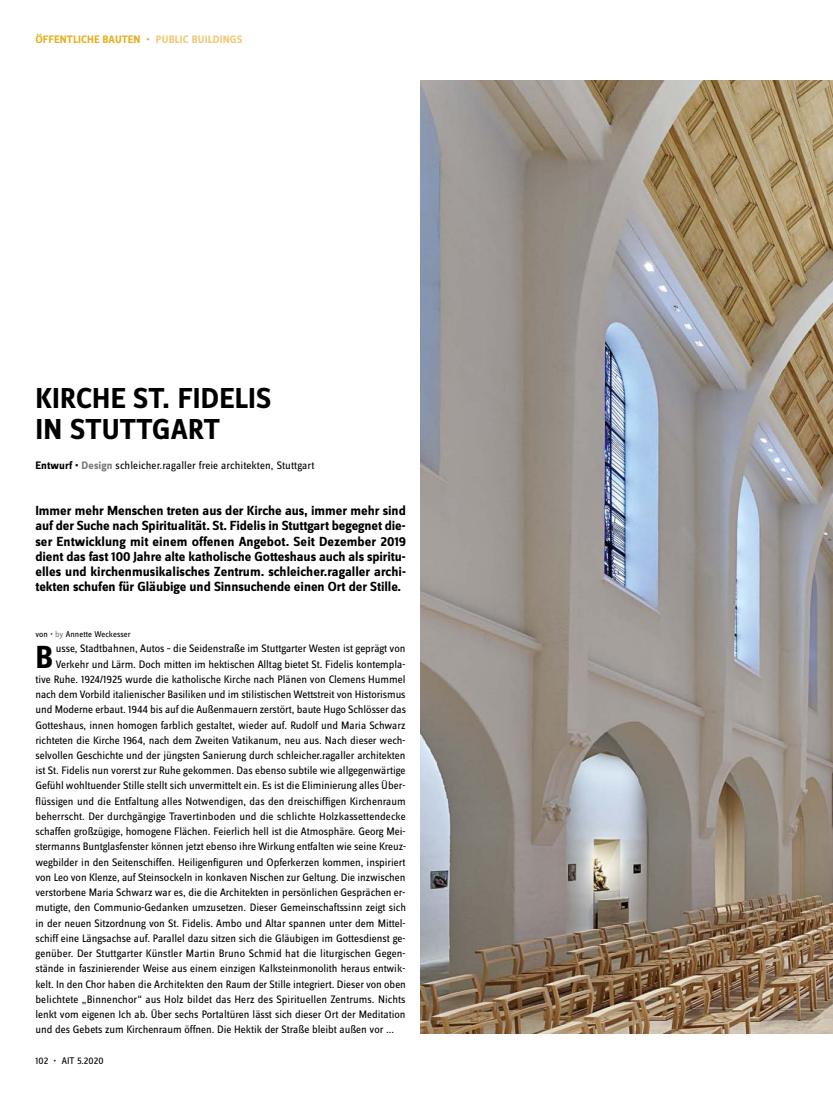
<style>
.page{position:relative;width:833px;height:1099px;background:#fff}
.page>*{position:absolute;margin:0;border:0;box-sizing:border-box;transform-origin:0 0}
.t1{font:700 33.25px "Zine Sans Dis";color:#000}
.t2{font:700 30px/30.5px "Zine Sans Dis";letter-spacing:.01em;color:#000}
.t3{font:700 13.75px/15.2px "Zine Sans Dis";letter-spacing:-.005em;color:#000;text-align:justify}
.t4{font:11.25px "Zine Sans Dis";letter-spacing:-.005em;color:#000}
.t5{font:700 11.25px "Zine Sans Dis";letter-spacing:.01em;color:#e8b01d}
.t6{font:10px "Zine Sans Dis";letter-spacing:.01em;color:#000}
.t7{font:8.75px "Zine Sans Dis";letter-spacing:.01em;color:#000}
.s1{color:#f1ca76}
.s2{font-weight:700}
.s3{font-weight:700;color:#7b7b7a}
.s4{color:#7b7b7a}
</style>
<div class="page">
<img style="left:420px;top:81px;width:413px;height:952px">
<p class="t5" style="left:35px;top:33px;width:209px">ÖFFENTLICHE BAUTEN • <span class="s1">PUBLIC BUILDINGS</span></p>
<h2 class="t2" style="left:35px;top:385px;width:237px">KIRCHE ST. FIDELIS<br>IN STUTTGART</h2>
<p class="t4" style="left:35px;top:460px;width:280px"><span class="s2">Entwurf •</span> <span class="s3">Design</span> schleicher.ragaller freie architekten, Stuttgart</p>
<p class="t3" style="left:35px;top:503px;width:372px">Immer mehr Menschen treten aus der Kirche aus, immer mehr sind auf der Suche nach Spiritualität. St. Fidelis in Stuttgart begegnet die&shy;ser Entwicklung mit einem offenen Angebot. Seit Dezember 2019 dient das fast 100 Jahre alte katholische Gotteshaus auch als spiritu&shy;elles und kirchenmusikalisches Zentrum. schleicher.ragaller archi&shy;tekten schufen für Gläubige und Sinnsuchende einen Ort der Stille.</p>
<p class="t7" style="left:35px;top:630px;width:97px">von • <span class="s4">by</span> Annette Weckesser</p>
<p class="t4" style="left:56px;top:643px;width:351px">usse, Stadtbahnen, Autos – die Seidenstraße im Stuttgarter Westen ist geprägt von</p>
<p class="t4" style="left:56px;top:658px;width:351px">Verkehr und Lärm. Doch mitten im hektischen Alltag bietet St. Fidelis kontempla-</p>
<p class="t4" style="left:35px;top:673px;width:371px">tive Ruhe. 1924/1925 wurde die katholische Kirche nach Plänen von Clemens Hummel</p>
<p class="t4" style="left:35px;top:689px;width:372px">nach dem Vorbild italienischer Basiliken und im stilistischen Wettstreit von Historismus</p>
<p class="t4" style="left:35px;top:704px;width:372px">und Moderne erbaut. 1944 bis auf die Außenmauern zerstört, baute Hugo Schlösser das</p>
<p class="t4" style="left:35px;top:719px;width:372px">Gotteshaus, innen homogen farblich gestaltet, wieder auf. Rudolf und Maria Schwarz</p>
<p class="t4" style="left:35px;top:734px;width:371px">richteten die Kirche 1964, nach dem Zweiten Vatikanum, neu aus. Nach dieser wech-</p>
<p class="t4" style="left:35px;top:750px;width:371px">selvollen Geschichte und der jüngsten Sanierung durch schleicher.ragaller architekten</p>
<p class="t4" style="left:35px;top:765px;width:371px">ist St. Fidelis nun vorerst zur Ruhe gekommen. Das ebenso subtile wie allgegenwärtige</p>
<p class="t4" style="left:35px;top:780px;width:371px">Gefühl wohltuender Stille stellt sich unvermittelt ein. Es ist die Eliminierung alles Über-</p>
<p class="t4" style="left:35px;top:795px;width:372px">flüssigen und die Entfaltung alles Notwendigen, das den dreischiffigen Kirchenraum</p>
<p class="t4" style="left:35px;top:811px;width:372px">beherrscht. Der durchgängige Travertinboden und die schlichte Holzkassettendecke</p>
<p class="t4" style="left:35px;top:826px;width:371px">schaffen großzügige, homogene Flächen. Feierlich hell ist die Atmosphäre. Georg Mei-</p>
<p class="t4" style="left:35px;top:841px;width:372px">stermanns Buntglasfenster können jetzt ebenso ihre Wirkung entfalten wie seine Kreuz-</p>
<p class="t4" style="left:35px;top:856px;width:371px">wegbilder in den Seitenschiffen. Heiligenfiguren und Opferkerzen kommen, inspiriert</p>
<p class="t4" style="left:35px;top:871px;width:371px">von Leo von Klenze, auf Steinsockeln in konkaven Nischen zur Geltung. Die inzwischen</p>
<p class="t4" style="left:35px;top:887px;width:371px">verstorbene Maria Schwarz war es, die die Architekten in persönlichen Gesprächen er-</p>
<p class="t4" style="left:35px;top:902px;width:372px">mutigte, den Communio-Gedanken umzusetzen. Dieser Gemeinschaftssinn zeigt sich</p>
<p class="t4" style="left:35px;top:917px;width:371px">in der neuen Sitzordnung von St. Fidelis. Ambo und Altar spannen unter dem Mittel-</p>
<p class="t4" style="left:35px;top:932px;width:371px">schiff eine Längsachse auf. Parallel dazu sitzen sich die Gläubigen im Gottesdienst ge-</p>
<p class="t4" style="left:35px;top:948px;width:371px">genüber. Der Stuttgarter Künstler Martin Bruno Schmid hat die liturgischen Gegen-</p>
<p class="t4" style="left:35px;top:963px;width:371px">stände in faszinierender Weise aus einem einzigen Kalksteinmonolith heraus entwik-</p>
<p class="t4" style="left:35px;top:978px;width:372px">kelt. In den Chor haben die Architekten den Raum der Stille integriert. Dieser von oben</p>
<p class="t4" style="left:35px;top:993px;width:371px">belichtete „Binnenchor“ aus Holz bildet das Herz des Spirituellen Zentrums. Nichts</p>
<p class="t4" style="left:35px;top:1009px;width:371px">lenkt vom eigenen Ich ab. Über sechs Portaltüren lässt sich dieser Ort der Meditation</p>
<p class="t4" style="left:35px;top:1024px;width:360px">und des Gebets zum Kirchenraum öffnen. Die Hektik der Straße bleibt außen vor ...</p>
<h1 class="t1" style="left:35px;top:639px;width:19px">B</h1>
<p class="t6" style="left:35px;top:1055px;width:70px">102 • AIT 5.2020</p>
</div>
